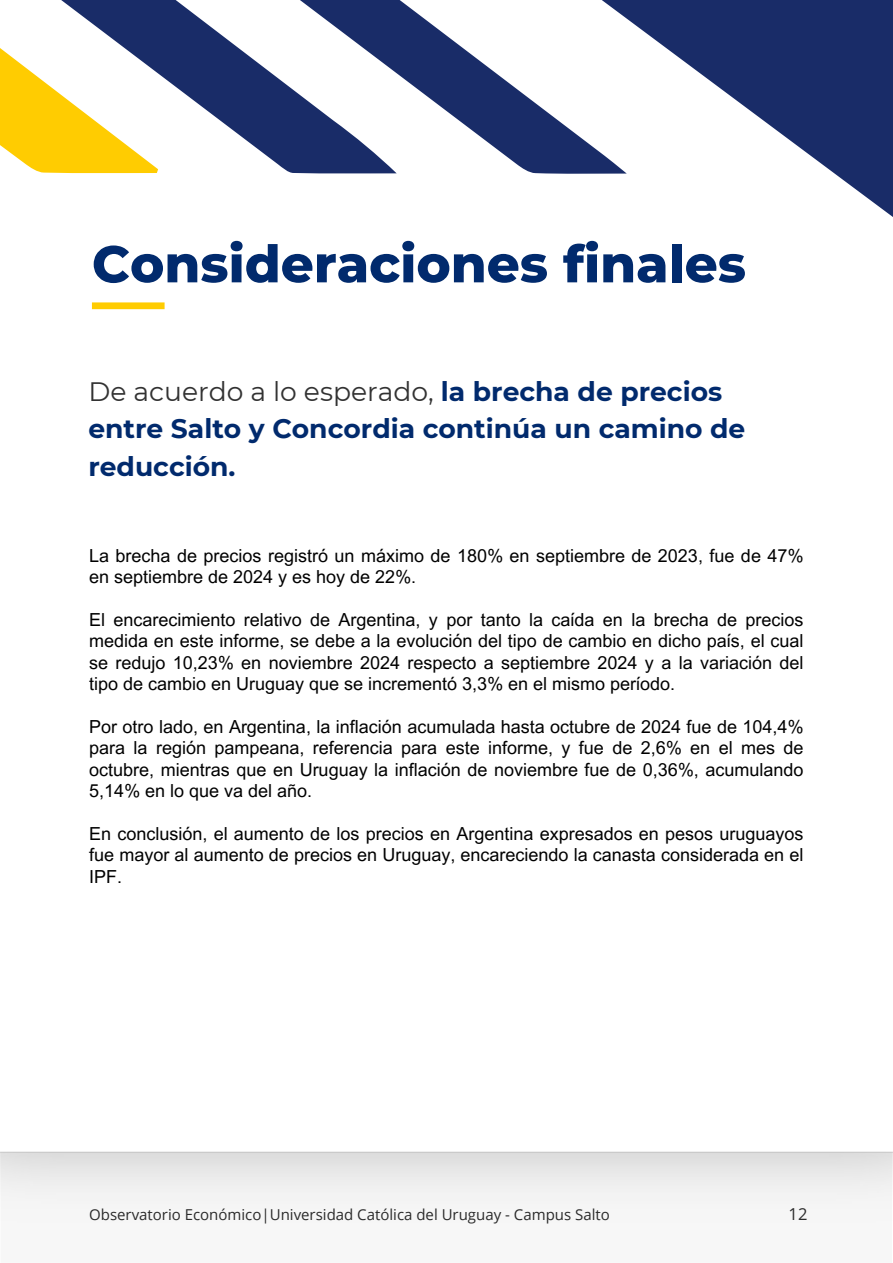
<style>
.page{position:relative;width:893px;height:1263px;background:#fff}
.page>*{position:absolute;margin:0;border:0;box-sizing:border-box;transform-origin:0 0}
.t1{font:800 51.6px "Montserrat";color:#012a6d}
.t2{font:700 26.55px/37.2px "Montserrat";color:#012a6d}
.t3{font:18px/21.5px "Arial MT Pro";color:#000;text-align:justify}
.t4{font:16.5px "Open Sans";color:#2b2b2b}
.t5{font:15px "Open Sans";color:#2b2b2b}
.s1{font-weight:400;color:#323232}
</style>
<div class="page">
<svg style="left:1px;top:1151px;width:891px;height:53px;fill:#ececec"></svg>
<svg style="left:627px;top:0;width:266px;height:217px;fill:#192c68"></svg>
<svg style="left:158px;top:0;width:469px;height:310px"></svg>
<svg style="left:0;top:0;width:158px;height:310px"></svg>
<h1 class="t1" style="left:92px;top:226px;width:656px">Consideraciones finales</h1>
<h2 class="t2" style="left:88px;top:372px;width:658px"><span class="s1">De acuerdo a lo esperado,</span> la brecha de precios entre Salto y Concordia continúa un camino de reducción.</h2>
<p class="t3" style="left:89px;top:546px;width:716px">La brecha de precios registró un máximo de 180% en septiembre de 2023, fue de 47% en septiembre de 2024 y es hoy de 22%.</p>
<p class="t3" style="left:89px;top:610px;width:716px">El encarecimiento relativo de Argentina, y por tanto la caída en la brecha de precios medida en este informe, se debe a la evolución del tipo de cambio en dicho país, el cual se redujo 10,23% en noviembre 2024 respecto a septiembre 2024 y a la variación del tipo de cambio en Uruguay que se incrementó 3,3% en el mismo período.</p>
<p class="t3" style="left:89px;top:717px;width:716px">Por otro lado, en Argentina, la inflación acumulada hasta octubre de 2024 fue de 104,4% para la región pampeana, referencia para este informe, y fue de 2,6% en el mes de octubre, mientras que en Uruguay la inflación de noviembre fue de 0,36%, acumulando 5,14% en lo que va del año.</p>
<p class="t3" style="left:89px;top:824px;width:716px">En conclusión, el aumento de los precios en Argentina expresados en pesos uruguayos fue mayor al aumento de precios en Uruguay, encareciendo la canasta considerada en el IPF.</p>
<p class="t5" style="left:89px;top:1204px;width:522px">Observatorio Económico|Universidad Católica del Uruguay - Campus Salto</p>
<p class="t4" style="left:789px;top:1202px;width:20px">12</p>
</div>
